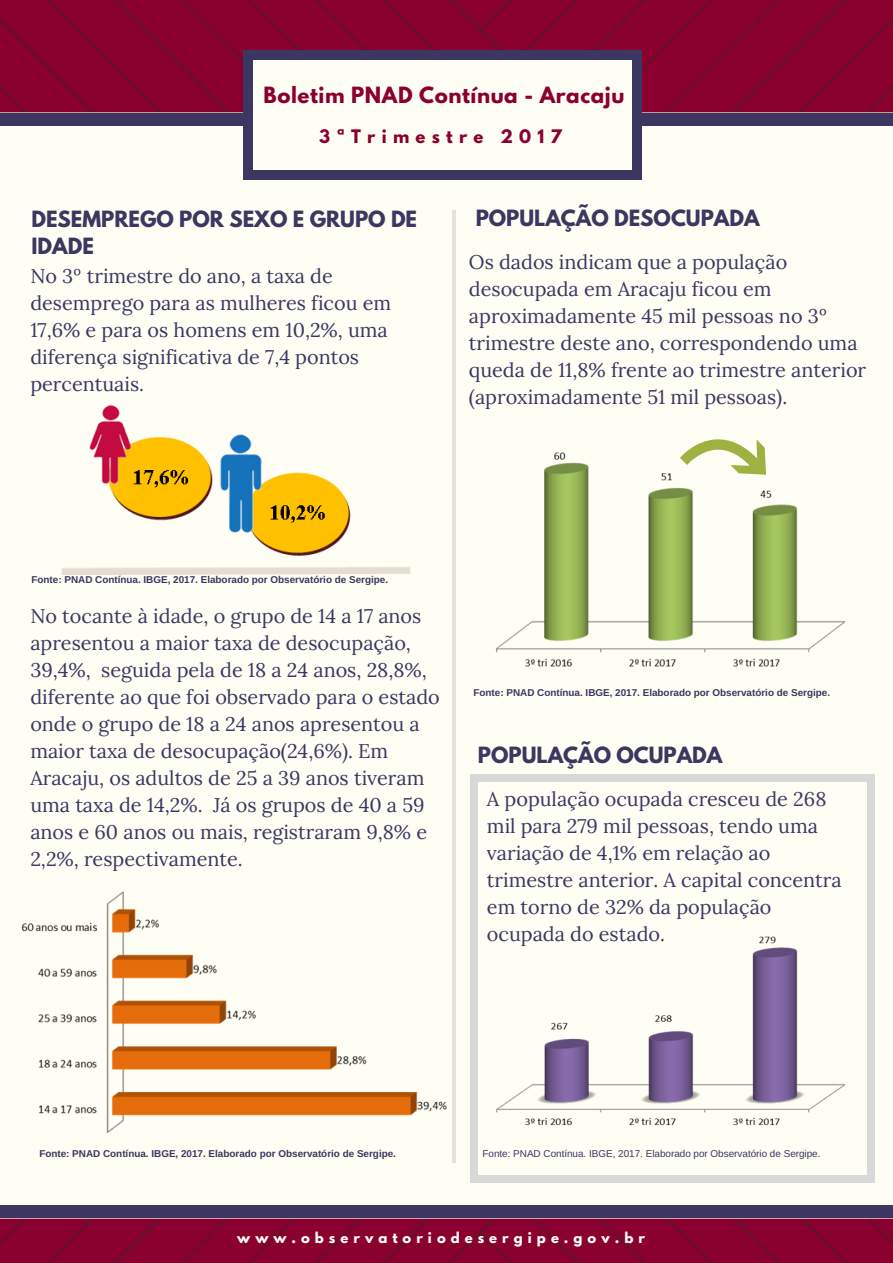
<style>
.page{position:relative;width:893px;height:1263px;background:#fff}
.page>*{position:absolute;margin:0;border:0;box-sizing:border-box;transform-origin:0 0}
.t1{font:19.8px/27px "Lora";color:#3b3760}
.t2{font:700 19.8px/27px "League Spartan";color:#3b3760}
.t3{font:700 19.8px "League Spartan";letter-spacing:.03em;color:#8a002e}
.t4{font:700 16.5px "League Spartan";letter-spacing:.38em;color:#8a002e}
.t5{font:700 13.2px "League Spartan";letter-spacing:.38em;color:#fffef5}
.t6{font:700 9.9px "Arimo";color:#3b3760}
.t7{font:9.9px "Arimo";color:#3b3760}
</style>
<div class="page">
<img style="left:0;top:0;width:892px;height:1262px">
<div style="left:0;top:112px;width:892px;height:1093px;background:#fffef5"></div>
<div style="left:0;top:1205px;width:892px;height:13px;background:#3b3760"></div>
<div style="left:0;top:113px;width:892px;height:13px;background:#3b3760"></div>
<div style="left:245px;top:57px;width:395px;height:116px;background:#fffef5"></div>
<div style="left:632px;top:170px;width:9px;height:9px;background:#3b3760"></div>
<div style="left:243px;top:59px;width:10px;height:112px;background:#3b3760"></div>
<div style="left:243px;top:170px;width:10px;height:9px;background:#3b3760"></div>
<div style="left:632px;top:59px;width:9px;height:112px;background:#3b3760"></div>
<div style="left:252px;top:170px;width:380px;height:9px;background:#3b3760"></div>
<div style="left:632px;top:50px;width:9px;height:10px;background:#3b3760"></div>
<div style="left:243px;top:50px;width:10px;height:10px;background:#3b3760"></div>
<div style="left:252px;top:50px;width:380px;height:10px;background:#3b3760"></div>
<hr style="left:452px;top:210px;width:4px;height:953px;background:#e4e2e0">
<img style="left:58px;top:402px;width:356px;height:172px">
<img style="left:0;top:872px;width:460px;height:276px">
<img style="left:473px;top:441px;width:395px;height:237px">
<svg style="left:679px;top:410px;width:100px;height:99px"></svg>
<div style="left:472px;top:777px;width:400px;height:403px;background:#fffef5"></div>
<div style="left:867px;top:1175px;width:8px;height:8px;background:#d9d9d9"></div>
<div style="left:469px;top:781px;width:8px;height:395px;background:#d9d9d9"></div>
<div style="left:469px;top:1175px;width:8px;height:8px;background:#d9d9d9"></div>
<div style="left:867px;top:781px;width:8px;height:395px;background:#d9d9d9"></div>
<div style="left:477px;top:1175px;width:391px;height:8px;background:#d9d9d9"></div>
<div style="left:867px;top:774px;width:8px;height:8px;background:#d9d9d9"></div>
<div style="left:469px;top:774px;width:8px;height:8px;background:#d9d9d9"></div>
<div style="left:477px;top:774px;width:391px;height:8px;background:#d9d9d9"></div>
<img style="left:477px;top:919px;width:369px;height:216px">
<p class="t3" style="left:263px;top:86px;width:362px">Boletim PNAD Contínua - Aracaju</p>
<p class="t4" style="left:319px;top:128px;width:244px">3ªTrimestre 2017</p>
<p class="t2" style="left:31px;top:208px;width:387px">DESEMPREGO POR SEXO E GRUPO DE<br>IDADE</p>
<p class="t1" style="left:30px;top:263px;width:362px">No 3º trimestre do ano, a taxa de desemprego para as mulheres ficou em<br>17,6% e para os homens em 10,2%, uma diferença significativa de 7,4 pontos percentuais.</p>
<p class="t2" style="left:475px;top:207px;width:285px">POPULAÇÃO DESOCUPADA</p>
<p class="t1" style="left:469px;top:248px;width:398px">Os dados indicam que a população desocupada em Aracaju ficou em aproximadamente 45 mil pessoas no 3º trimestre deste ano, correspondendo uma queda de 11,8% frente ao trimestre anterior (aproximadamente 51 mil pessoas).</p>
<p class="t6" style="left:31px;top:574px;width:358px">Fonte: PNAD Contínua. IBGE, 2017. Elaborado por Observatório de Sergipe.</p>
<p class="t1" style="left:30px;top:603px;width:411px">No tocante à idade, o grupo de 14 a 17 anos apresentou a maior taxa de desocupação, 39,4%, seguida pela de 18 a 24 anos, 28,8%, diferente ao que foi observado para o estado onde o grupo de 18 a 24 anos apresentou a maior taxa de desocupação(24,6%). Em Aracaju, os adultos de 25 a 39 anos tiveram uma taxa de 14,2%. Já os grupos de 40 a 59 anos e 60 anos ou mais, registraram 9,8% e 2,2%, respectivamente.</p>
<p class="t6" style="left:473px;top:687px;width:358px">Fonte: PNAD Contínua. IBGE, 2017. Elaborado por Observatório de Sergipe.</p>
<p class="t2" style="left:478px;top:744px;width:246px">POPULAÇÃO OCUPADA</p>
<p class="t1" style="left:487px;top:786px;width:356px">A população ocupada cresceu de 268 mil para 279 mil pessoas, tendo uma variação de 4,1% em relação ao trimestre anterior. A capital concentra em torno de 32% da população ocupada do estado.</p>
<p class="t6" style="left:39px;top:1148px;width:358px">Fonte: PNAD Contínua. IBGE, 2017. Elaborado por Observatório de Sergipe.</p>
<p class="t7" style="left:482px;top:1148px;width:339px">Fonte: PNAD Contínua. IBGE, 2017. Elaborado por Observatório de Sergipe.</p>
<p class="t5" style="left:237px;top:1231px;width:409px">www.observatoriodesergipe.gov.br</p>
</div>
